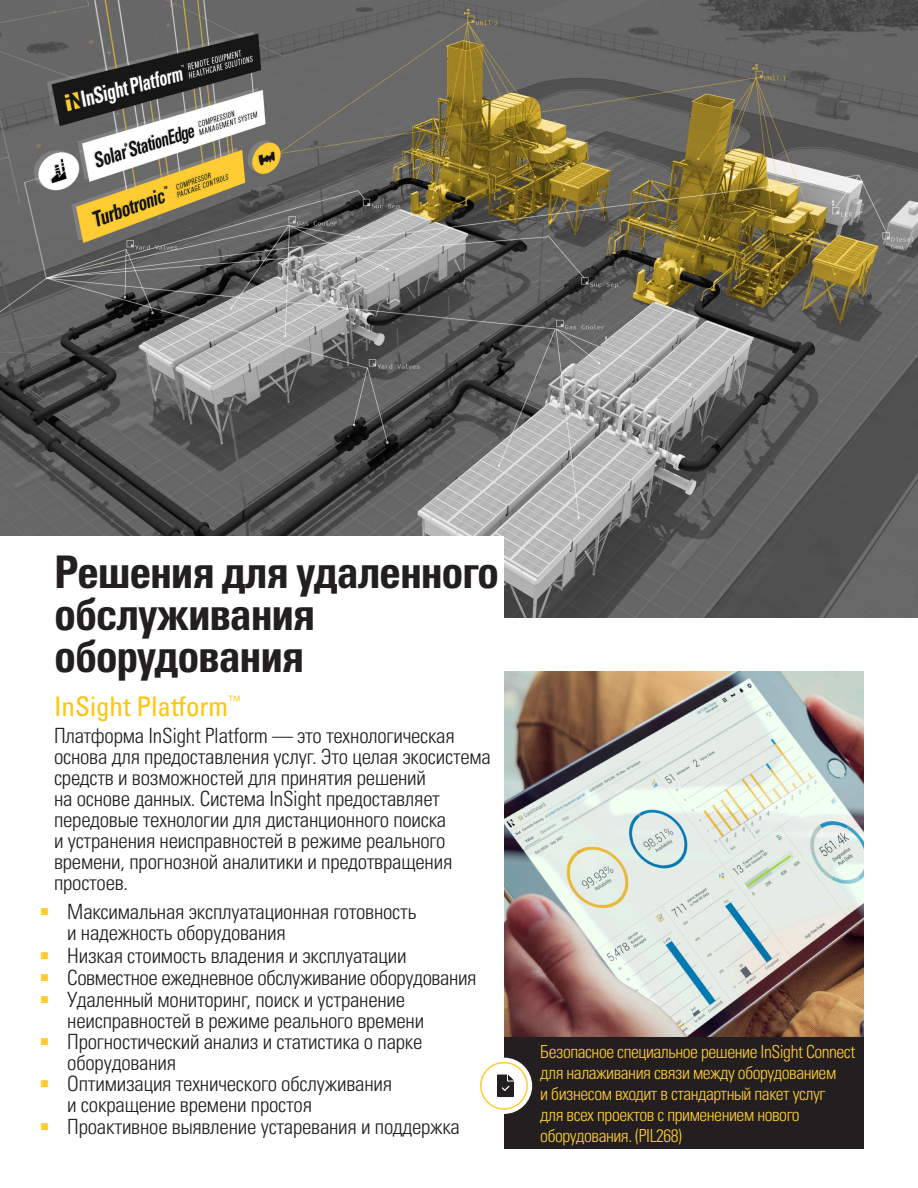
<style>
.page{position:relative;width:918px;height:1188px;background:#fff}
.page>*{position:absolute;margin:0;border:0;box-sizing:border-box;transform-origin:0 0}
.t1{font:45px/42px "Univers LTCYR 67 Bold Cond";letter-spacing:-.03em;color:#231f20}
.t2{font:condensed 27px "Univers LTCYR 57";color:#fec50d}
.t3{font:21px/21.5px "Univers LTCYR 47 Light Cond";letter-spacing:-.01em;color:#231f20}
.t4{font:18px/21px "Univers LTCYR 47 Light Cond";letter-spacing:-.025em;color:#fc3}
</style>
<div class="page">
<img style="left:0;top:0;width:918px;height:617px">
<div style="left:0;top:536px;width:504px;height:652px;background:#fff"></div>
<img style="left:504px;top:671px;width:360px;height:367px">
<div style="left:504px;top:1038px;width:360px;height:111px;background:#231f20"></div>
<svg style="left:477px;top:1059px;width:54px;height:54px"></svg>
<div style="left:476px;top:1058px;width:56px;height:56px;border:2px solid #fff;border-radius:50%"></div>
<div style="left:481px;top:1063px;width:46px;height:46px;background:#fff;border-radius:50%"></div>
<div style="left:480px;top:1062px;width:48px;height:48px;border:2px solid #fc3;border-radius:50%"></div>
<svg style="left:497px;top:1075px;width:17px;height:22px"></svg>
<h1 class="t1" style="left:54px;top:550px;width:447px">Решения для удаленного обслуживания оборудования</h1>
<p class="t2" style="left:54px;top:689px;width:188px">InSight Platform<sup>™</sup></p>
<p class="t3" style="left:54px;top:724px;width:438px;line-height:21px">Платформа InSight Platform — это технологическая основа для предоставления услуг. Это целая экосистема средств и возможностей для принятия решений<br>на основе данных. Система InSight предоставляет передовые технологии для дистанционного поиска<br>и устранения неисправностей в режиме реального времени, прогнозной аналитики и предотвращения простоев.</p>
<p class="t3" style="left:67px;top:900px;width:411px">Максимальная эксплуатационная готовность<br>и надежность оборудования<br>Низкая стоимость владения и эксплуатации Совместное ежедневное обслуживание оборудования Удаленный мониторинг, поиск и устранение неисправностей в режиме реального времени Прогностический анализ и статистика о парке оборудования<br>Оптимизация технического обслуживания<br>и сокращение времени простоя<br>Проактивное выявление устаревания и поддержка</p>
<p class="t4" style="left:540px;top:1040px;width:316px">Безопасное специальное решение InSight Connect для налаживания связи между оборудованием<br>и бизнесом входит в стандартный пакет услуг<br>для всех проектов с применением нового оборудования. (PIL268)</p>
</div>
